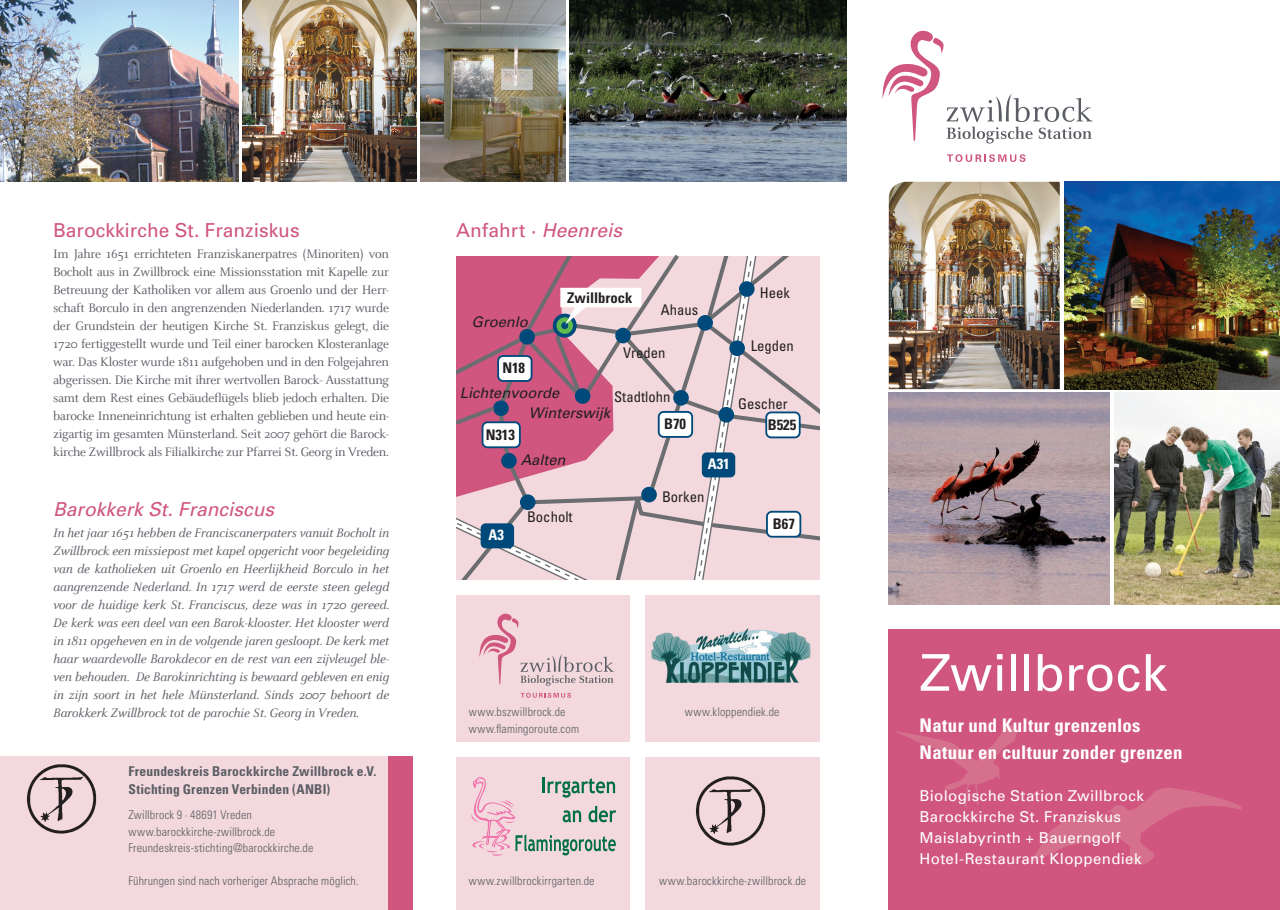
<style>
.page{position:relative;width:1280px;height:910px;background:#fff}
.page>*{position:absolute;margin:0;border:0;box-sizing:border-box;transform-origin:0 0}
.t1{font:50.7px "Univers";color:#fff}
.t2{font:19.2px "Univers";color:#d0567f}
.t3{font:italic 19.2px "Univers";color:#d0567f}
.t4{font:700 condensed 18.75px/27px "Univers";letter-spacing:.015em;color:#fff}
.t5{font:15px/21px "Univers";letter-spacing:.025em;color:#fff}
.t6{font:condensed 14.7px "Univers";color:#231f20}
.t7{font:italic 14.7px "Univers";color:#231f20}
.t8{font:700 condensed 14.7px "Univers";color:#231f20}
.t9{font:700 condensed 14.7px "Univers";color:#fff}
.t10{font:13.5px/18px "Celeste OT";letter-spacing:-.02em;color:#5a5d64;text-align:justify}
.t11{font:italic 13.5px/18px "Celeste OT";letter-spacing:-.01em;color:#5a5d64;text-align:justify}
.t12{font:700 condensed 13.5px/17.7px "Univers";letter-spacing:.015em;color:#5a5d64}
.t13{font:300 condensed 12px/16.5px "Univers";letter-spacing:.015em;color:#5a5d64}
.s1{font-style:italic}
</style>
<div class="page">
<div style="left:456px;top:591px;width:364px;height:319px;background:#f3d9dd"></div>
<img style="left:0;top:0;width:238px;height:182px">
<img style="left:570px;top:0;width:276px;height:182px">
<img style="left:421px;top:0;width:145px;height:182px">
<img style="left:242px;top:0;width:175px;height:182px">
<svg style="left:456px;top:254px;width:363px;height:326px;background:#d8b0be"></svg>
<svg style="left:521px;top:693px;width:50px;height:5px"></svg>
<svg style="left:479px;top:614px;width:135px;height:72px"></svg>
<img style="left:651px;top:628px;width:160px;height:56px">
<div style="left:0;top:757px;width:412px;height:153px;background:#f3d9dd"></div>
<img style="left:27px;top:764px;width:70px;height:70px">
<img style="left:696px;top:776px;width:70px;height:70px">
<div style="left:889px;top:629px;width:391px;height:281px;background:#d0567f"></div>
<svg style="left:1033px;top:788px;width:209px;height:77px"></svg>
<svg style="left:896px;top:724px;width:120px;height:83px"></svg>
<img style="left:889px;top:392px;width:221px;height:213px">
<img style="left:1064px;top:182px;width:216px;height:207px">
<svg style="left:947px;top:154px;width:78px;height:8px"></svg>
<svg style="left:882px;top:31px;width:210px;height:113px"></svg>
<img style="left:1115px;top:392px;width:165px;height:213px">
<img style="left:889px;top:182px;width:171px;height:207px">
<div style="left:387px;top:757px;width:25px;height:153px;background:#d0567f"></div>
<svg style="left:471px;top:777px;width:145px;height:79px"></svg>
<div style="left:421px;top:580px;width:434px;height:15px;background:#fff"></div>
<div style="left:421px;top:742px;width:434px;height:15px;background:#fff"></div>
<div style="left:630px;top:588px;width:15px;height:322px;background:#fff"></div>
<h2 class="t2" style="left:53px;top:218px;width:248px">Barockkirche St. Franziskus</h2>
<p class="t10" style="left:53px;top:245px;width:337px">Im Jahre 1651 errichteten Franziskanerpatres (Minoriten) von Bocholt aus in Zwillbrock eine Missionsstation mit Kapelle zur Betreuung der Katholiken vor allem aus Groenlo und der Herr&shy;schaft Borculo in den angrenzenden Niederlanden. 1717 wurde der Grundstein der heutigen Kirche St. Franziskus gelegt, die 1720 fertiggestellt wurde und Teil einer barocken Klosteranlage war. Das Kloster wurde 1811 aufgehoben und in den Folgejahren abgerissen. Die Kirche mit ihrer wertvollen Barock- Ausstattung samt dem Rest eines Gebäudeflügels blieb jedoch erhalten. Die barocke Inneneinrichtung ist erhalten geblieben und heute ein&shy;zigartig im gesamten Münsterland. Seit 2007 gehört die Barock&shy;kirche Zwillbrock als Filialkirche zur Pfarrei St. Georg in Vreden.</p>
<h2 class="t3" style="left:53px;top:497px;width:222px">Barokkerk St. Franciscus</h2>
<p class="t11" style="left:53px;top:524px;width:337px">In het jaar 1651 hebben de Franciscanerpaters vanuit Bocholt in Zwillbrock een missiepost met kapel opgericht voor begeleiding van de katholieken uit Groenlo en Heerlijkheid Borculo in het aangrenzende Nederland. In 1717 werd de eerste steen gelegd voor de huidige kerk St. Franciscus, deze was in 1720 gereed.<br>De kerk was een deel van een Barok-klooster. Het klooster werd in 1811 opgeheven en in de volgende jaren gesloopt. De kerk met haar waardevolle Barokdecor en de rest van een zijvleugel ble&shy;ven behouden. De Barokinrichting is bewaard gebleven en enig in zijn soort in het hele Münsterland. Sinds 2007 behoort de Barokkerk Zwillbrock tot de parochie St. Georg in Vreden.</p>
<p class="t12" style="left:128px;top:762px;width:250px">Freundeskreis Barockkirche Zwillbrock e.V.<br>Stichting Grenzen Verbinden (ANBI)</p>
<p class="t13" style="left:128px;top:806px;width:186px">Zwillbrock 9 · 48691 Vreden www.barockkirche-zwillbrock.de<br>Freundeskreis-stichting@barockkirche.de</p>
<p class="t13" style="left:128px;top:872px;width:232px">Führungen sind nach vorheriger Absprache möglich.</p>
<h2 class="t2" style="left:456px;top:218px;width:167px">Anfahrt · <span class="s1">Heenreis</span></h2>
<p class="t7" style="left:472px;top:313px;width:58px">Groenlo</p>
<p class="t8" style="left:502px;top:359px;width:24px">N18</p>
<p class="t8" style="left:567px;top:289px;width:67px">Zwillbrock</p>
<p class="t6" style="left:661px;top:301px;width:39px">Ahaus</p>
<p class="t6" style="left:623px;top:344px;width:44px">Vreden</p>
<p class="t7" style="left:460px;top:384px;width:101px">Lichtenvoorde</p>
<p class="t6" style="left:614px;top:388px;width:58px">Stadtlohn</p>
<p class="t8" style="left:486px;top:425px;width:31px">N313</p>
<p class="t7" style="left:529px;top:404px;width:83px">Winterswijk</p>
<p class="t7" style="left:521px;top:451px;width:46px">Aalten</p>
<p class="t9" style="left:488px;top:526px;width:17px">A3</p>
<p class="t6" style="left:527px;top:508px;width:47px">Bocholt</p>
<p class="t8" style="left:664px;top:415px;width:23px">B70</p>
<p class="t9" style="left:708px;top:455px;width:23px">A31</p>
<p class="t6" style="left:662px;top:488px;width:44px">Borken</p>
<p class="t6" style="left:760px;top:284px;width:32px">Heek</p>
<p class="t6" style="left:751px;top:336px;width:45px">Legden</p>
<p class="t6" style="left:738px;top:394px;width:51px">Gescher</p>
<p class="t8" style="left:768px;top:416px;width:30px">B525</p>
<p class="t8" style="left:773px;top:515px;width:23px">B67</p>
<p class="t13" style="left:469px;top:704px;width:112px">www.bszwillbrock.de www.flamingoroute.com</p>
<p class="t13" style="left:469px;top:873px;width:127px">www.zwillbrockirrgarten.de</p>
<p class="t13" style="left:685px;top:704px;width:96px">www.kloppendiek.de</p>
<p class="t13" style="left:659px;top:873px;width:148px">www.barockkirche-zwillbrock.de</p>
<h1 class="t1" style="left:919px;top:641px;width:249px">Zwillbrock</h1>
<h3 class="t4" style="left:919px;top:712px;width:264px">Natur und Kultur grenzenlos<br>Natuur en cultuur zonder grenzen</h3>
<p class="t5" style="left:919px;top:785px;width:226px">Biologische Station Zwillbrock<br>Barockkirche St. Franziskus<br>Maislabyrinth + Bauerngolf<br>Hotel-Restaurant Kloppendiek</p>
</div>
